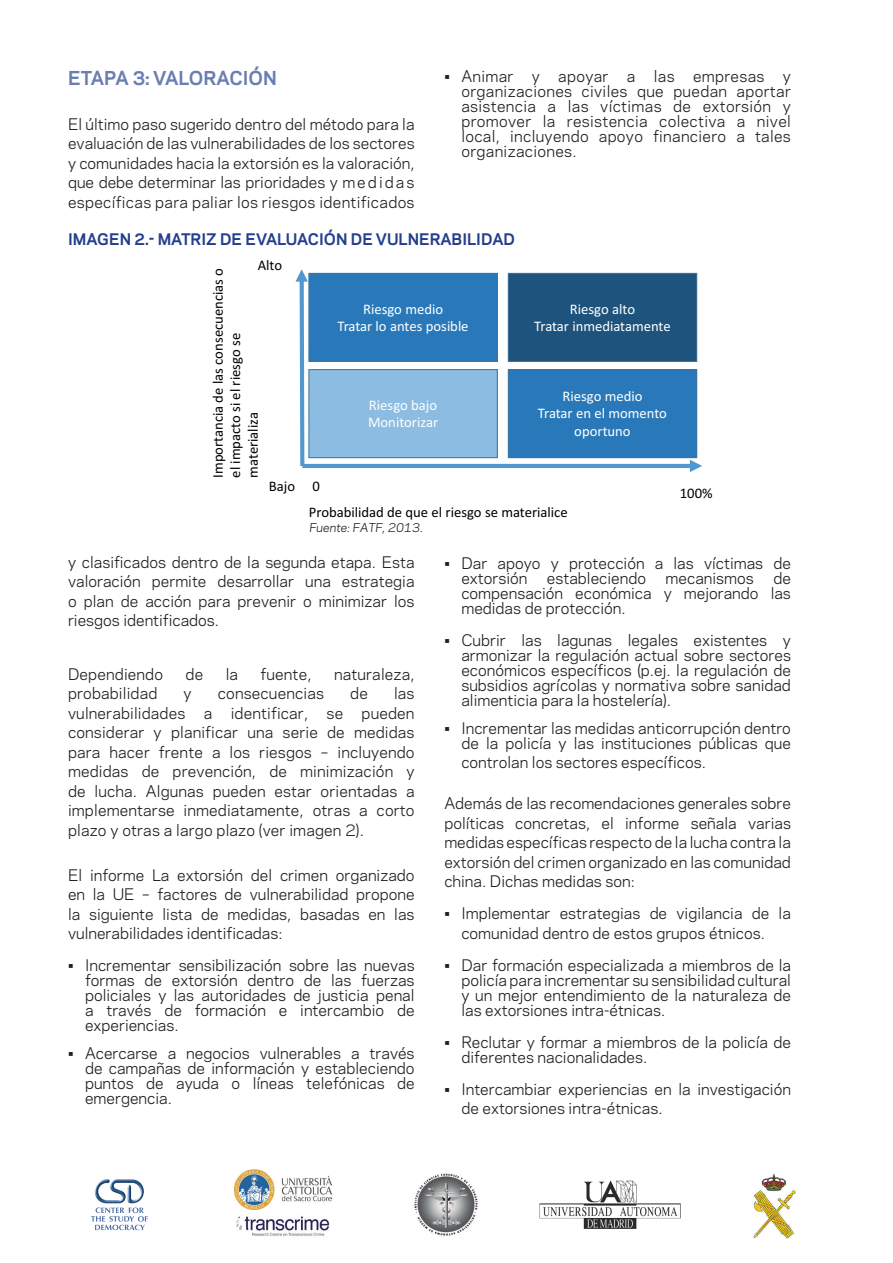
<style>
.page{position:relative;width:893px;height:1263px;background:#fff}
.page>*{position:absolute;margin:0;border:0;box-sizing:border-box;transform-origin:0 0}
.t1{font:700 18px "Galaxie Polaris";color:#6b7eb3}
.t2{font:15px/15px "Galaxie Polaris";color:#231f20;text-align:justify}
.t3{font:700 15px "Galaxie Polaris";color:#253f8e}
.t4{font:14.7px/17.4px "Calibri";color:#fff;text-align:center}
.t5{font:14.7px/17.4px "Calibri";color:#000001}
.t6{font:italic 11.55px "Galaxie Polaris";color:#231f20}
</style>
<div class="page">
<svg style="left:295px;top:269px;width:407px;height:203px;background:#5c93bf"></svg>
<svg style="left:91px;top:1207px;width:57px;height:23px"></svg>
<img style="left:94px;top:1179px;width:50px;height:24px">
<img style="left:414px;top:1173px;width:64px;height:63px">
<img style="left:539px;top:1181px;width:141px;height:48px">
<img style="left:753px;top:1174px;width:43px;height:64px">
<img style="left:234px;top:1169px;width:98px;height:67px">
<p class="t1" style="left:68px;top:64px;width:210px">ETAPA 3: VALORACIÓN</p>
<p class="t2" style="left:68px;top:113px;width:348px;line-height:19.5px">El último paso sugerido dentro del método para la evaluación de las vulnerabilidades de los sectores y comunidades hacia la extorsión es la valoración, que debe determinar las prioridades y m e d i d a s específicas para paliar los riesgos identificados</p>
<p class="t2" style="left:461px;top:68px;width:331px;text-indent:-17px">• Animar y apoyar a las empresas y organizaciones civiles que puedan aportar asistencia a las víctimas de extorsión y promover la resistencia colectiva a nivel local, incluyendo apoyo financiero a tales organizaciones.</p>
<p class="t3" style="left:68px;top:228px;width:448px">IMAGEN 2.- MATRIZ DE EVALUACIÓN DE VULNERABILIDAD</p>
<p class="t5" style="left:258px;top:256px;width:26px">Alto</p>
<p class="t5" style="left:209px;top:478px;width:211px;rotate:-90deg">Importancia de las consecuencias o el impacto si el riesgo se materializa</p>
<p class="t5" style="left:269px;top:477px;width:28px">Bajo</p>
<p class="t4" style="left:337px;top:300px;width:133px">Riesgo medio<br>Tratar lo antes posible</p>
<p class="t5" style="left:312px;top:477px;width:9px">0</p>
<p class="t4" style="left:368px;top:396px;width:72px;text-align:left">Riesgo bajo<br>Monitorizar</p>
<p class="t4" style="left:534px;top:300px;width:138px">Riesgo alto<br>Tratar inmediatamente</p>
<p class="t4" style="left:538px;top:387px;width:131px">Riesgo medio<br>Tratar en el momento oportuno</p>
<p class="t5" style="left:309px;top:503px;width:260px">Probabilidad de que el riesgo se materialice</p>
<p class="t6" style="left:309px;top:519px;width:115px">Fuente: FATF, 2013.</p>
<p class="t5" style="left:680px;top:484px;width:34px">100%</p>
<p class="t2" style="left:68px;top:551px;width:348px;line-height:19.5px">y clasificados dentro de la segunda etapa. Esta valoración permite desarrollar una estrategia o plan de acción para prevenir o minimizar los riesgos identificados.</p>
<p class="t2" style="left:68px;top:666px;width:97px">Dependiendo</p>
<p class="t2" style="left:186px;top:666px;width:19px">de</p>
<p class="t2" style="left:226px;top:666px;width:14px">la</p>
<p class="t2" style="left:261px;top:666px;width:53px">fuente,</p>
<p class="t2" style="left:334px;top:666px;width:82px">naturaleza,</p>
<p class="t2" style="left:68px;top:685px;width:91px">probabilidad</p>
<p class="t2" style="left:184px;top:685px;width:10px">y</p>
<p class="t2" style="left:218px;top:685px;width:108px">consecuencias</p>
<p class="t2" style="left:350px;top:685px;width:19px">de</p>
<p class="t2" style="left:68px;top:683px;width:348px;line-height:19.5px;text-indent:326px">las vulnerabilidades a identificar, se pueden considerar y planificar una serie de medidas para hacer frente a los riesgos – incluyendo medidas de prevención, de minimización y de lucha. Algunas pueden estar orientadas a implementarse inmediatamente, otras a corto plazo y otras a largo plazo (ver imagen 2).</p>
<p class="t2" style="left:68px;top:864px;width:348px;line-height:19.5px">El informe La extorsión del crimen organizado en la UE – factores de vulnerabilidad propone la siguiente lista de medidas, basadas en las vulnerabilidades identificadas:</p>
<p class="t2" style="left:85px;top:957px;width:331px;text-indent:-17px">• Incrementar sensibilización sobre las nuevas formas de extorsión dentro de las fuerzas policiales y las autoridades de justicia penal a través de formación e intercambio de experiencias.</p>
<p class="t2" style="left:85px;top:1045px;width:331px;text-indent:-17px">• Acercarse a negocios vulnerables a través de campañas de información y estableciendo puntos de ayuda o líneas telefónicas de emergencia.</p>
<p class="t2" style="left:461px;top:555px;width:331px;text-indent:-17px">• Dar apoyo y protección a las víctimas de extorsión</p>
<p class="t2" style="left:461px;top:570px;width:331px;text-indent:312px">de compensación económica y mejorando las medidas de protección.</p>
<p class="t2" style="left:461px;top:632px;width:331px;text-indent:-17px">• Cubrir las lagunas legales existentes y armonizar la regulación actual sobre sectores económicos específicos (p.ej. la regulación de subsidios agrícolas y normativa sobre sanidad alimenticia para la hostelería).</p>
<p class="t2" style="left:444px;top:720px;width:348px;text-align:right">• Incrementar las medidas anticorrupción dentro de la policía y las instituciones públicas que</p>
<p class="t2" style="left:461px;top:754px;width:246px">controlan los sectores específicos.</p>
<p class="t2" style="left:444px;top:793px;width:348px;line-height:19.5px">Además de las recomendaciones generales sobre políticas concretas, el informe señala varias medidas específicas respecto de la lucha contra la extorsión del crimen organizado en las comunidad china. Dichas medidas son:</p>
<p class="t2" style="left:444px;top:903px;width:348px;line-height:19.5px;text-align:center">• Implementar estrategias de vigilancia de la comunidad dentro de estos grupos étnicos.</p>
<p class="t2" style="left:461px;top:956px;width:331px;text-indent:-17px">• Dar formación especializada a miembros de la policía para incrementar su sensibilidad cultural y un mejor entendimiento de la naturaleza de las extorsiones intra-étnicas.</p>
<p class="t2" style="left:461px;top:1033px;width:331px;text-indent:-17px">• Reclutar y formar a miembros de la policía de diferentes nacionalidades.</p>
<p class="t2" style="left:461px;top:1078px;width:331px;line-height:19.5px;text-indent:-17px">• Intercambiar experiencias en la investigación de extorsiones intra-étnicas.</p>
<p class="t2" style="left:547px;top:570px;width:101px">estableciendo</p>
<p class="t2" style="left:666px;top:570px;width:90px">mecanismos</p>
</div>
